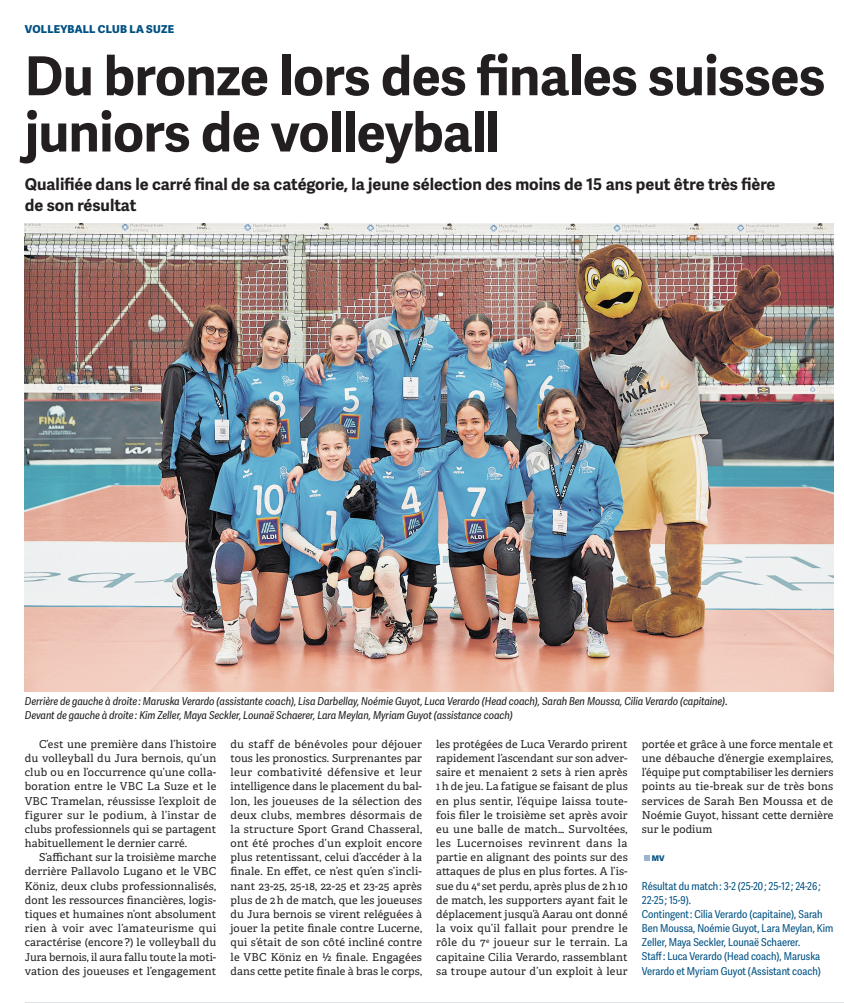
<style>
.page{position:relative;width:844px;height:1003px;background:#fff}
.page>*{position:absolute;margin:0;border:0;box-sizing:border-box;transform-origin:0 0}
.t1{font:700 53.75px/56.2px "Adelle Sans";letter-spacing:-.01em;color:#231f20}
.t2{font:700 16.25px/20.2px "Adelle Sans";color:#231f20}
.t3{font:10.88px/14.1px "Adelle";letter-spacing:.01em;color:#231f20;text-align:justify}
.t4{font:italic 10.88px/14.1px "Adelle Sans Cnd";color:#231f20}
.t5{font:10.88px/14.1px "Adelle Sans Cnd";color:#005284}
.t6{font:800 10.88px "Adelle Sans";letter-spacing:.02em;color:#005284}
.t7{font:800 7.75px "Adelle Sans";color:#005284}
</style>
<div class="page">
<svg style="left:644px;top:855px;width:6px;height:6px"></svg>
<img style="left:25px;top:223px;width:808px;height:468px">
<hr style="left:25px;top:1002px;width:818px;height:1px;background:#bcbdc0">
<p class="t6" style="left:25px;top:22px;width:151px">VOLLEYBALL CLUB LA SUZE</p>
<h1 class="t1" style="left:25px;top:49px;width:801px">Du bronze lors des finales suisses juniors de volleyball</h1>
<h2 class="t2" style="left:25px;top:175px;width:752px">Qualifiée dans le carré final de sa catégorie, la jeune sélection des moins de 15 ans peut être très fière de son résultat</h2>
<p class="t4" style="left:25px;top:695px;width:704px">Derrière de gauche à droite : Maruska Verardo (assistante coach), Lisa Darbellay, Noémie Guyot, Luca Verardo (Head coach), Sarah Ben Moussa, Cilia Verardo (capitaine).<br>Devant de gauche à droite : Kim Zeller, Maya Seckler, Lounaë Schaerer, Lara Meylan, Myriam Guyot (assistance coach)</p>
<p class="t3" style="left:25px;top:737px;width:193px;text-indent:14px">C’est une première dans l’histoire du volleyball du Jura bernois, qu’un club ou en l’occurrence qu’une colla&shy;boration entre le VBC La Suze et le VBC Tramelan, réussisse l’exploit de figurer sur le podium, à l’instar de clubs professionnels qui se partagent habituellement le dernier carré.</p>
<p class="t3" style="left:25px;top:850px;width:193px;text-indent:14px">S’affichant sur la troisième marche derrière Pallavolo Lugano et le VBC Köniz, deux clubs professionnalisés, dont les ressources financières, logis&shy;tiques et humaines n’ont absolument rien à voir avec l’amateurisme qui caractérise (encore ?) le volleyball du Jura bernois, il aura fallu toute la moti&shy;vation des joueuses et l’engagement</p>
<p class="t3" style="left:230px;top:737px;width:193px">du staff de bénévoles pour déjouer tous les pronostics. Surprenantes par leur combativité défensive et leur intelligence dans le placement du bal&shy;lon, les joueuses de la sélection des deux clubs, membres désormais de la structure Sport Grand Chasseral, ont été proches d’un exploit encore plus retentissant, celui d’accéder à la finale. En effet, ce n’est qu’en s’incli&shy;nant 23-25, 25-18, 22-25 et 23-25 après plus de 2 h de match, que les joueuses du Jura bernois se virent reléguées à jouer la petite finale contre Lucerne, qui s’était de son côté incliné contre le VBC Köniz en ½ finale. Engagées dans cette petite finale à bras le corps,</p>
<p class="t3" style="left:436px;top:737px;width:193px">les protégées de Luca Verardo prirent rapidement l’ascendant sur son adver&shy;saire et menaient 2 sets à rien après 1 h de jeu. La fatigue se faisant de plus en plus sentir, l’équipe laissa toute&shy;fois filer le troisième set après avoir eu une balle de match… Survoltées, les Lucernoises revinrent dans la partie en alignant des points sur des attaques de plus en plus fortes. A l’is&shy;sue du 4<sup>e</sup> set perdu, après plus de 2 h 10 de match, les supporters ayant fait le déplacement jusqu’à Aarau ont donné la voix qu’il fallait pour prendre le rôle du 7<sup>e</sup> joueur sur le terrain. La capitaine Cilia Verardo, rassemblant sa troupe autour d’un exploit à leur</p>
<p class="t3" style="left:641px;top:737px;width:193px">portée et grâce à une force mentale et une débauche d’énergie exemplaires, l’équipe put comptabiliser les derniers points au tie-break sur de très bons services de Sarah Ben Moussa et de Noémie Guyot, hissant cette dernière sur le podium</p>
<p class="t7" style="left:651px;top:853px;width:14px">MV</p>
<p class="t5" style="left:641px;top:879px;width:193px">Résultat du match : 3-2 (25-20 ; 25-12 ; 24-26 ; 22-25 ; 15-9).<br>Contingent : Cilia Verardo (capitaine), Sarah Ben Moussa, Noémie Guyot, Lara Meylan, Kim Zeller, Maya Seckler, Lounaë Schaerer.<br>Staff : Luca Verardo (Head coach), Maruska Verardo et Myriam Guyot (Assistant coach)</p>
</div>
